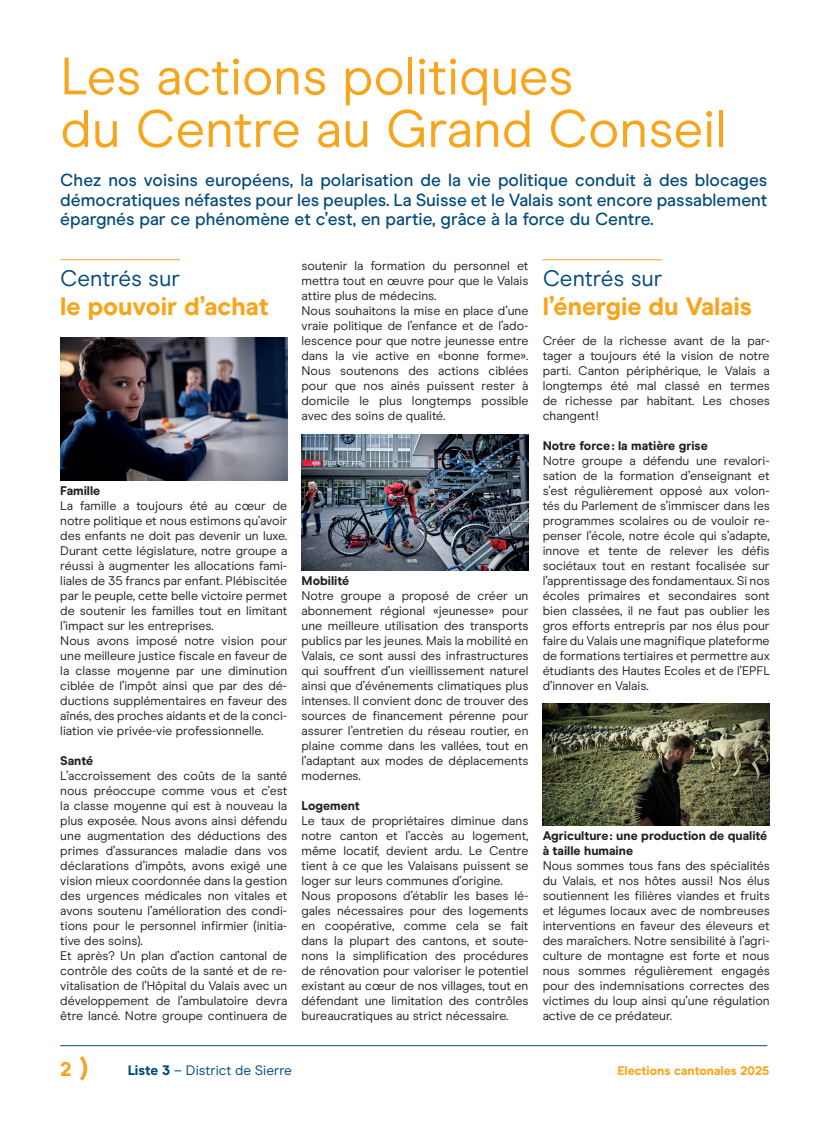
<style>
.page{position:relative;width:830px;height:1134px;background:#fff}
.page>*{position:absolute;margin:0;border:0;box-sizing:border-box;transform-origin:0 0}
.t1{font:52.5px/52.5px "Modern Era";color:#f9a51b}
.t2{font:800 25px "Modern Era";color:#f9a51b}
.t3{font:22.5px "Modern Era";color:#004a7b}
.t4{font:800 20px "Modern Era";color:#f9a51b}
.t5{font:500 17.5px/19.6px "Modern Era";color:#004a7b;text-align:justify}
.t6{font:13.75px "Modern Era";color:#004a7b}
.t7{font:12.5px/15px "Modern Era";color:#231f20}
.t8{font:800 12.5px/15px "Modern Era";color:#231f20}
.t9{font:800 12.5px "Modern Era";color:#f9a51b}
.s1{font-weight:800}
</style>
<div class="page">
<svg style="left:80px;top:1056px;width:7px;height:25px"></svg>
<hr style="left:60px;top:1045px;width:707px;height:1px;background:#004a7b">
<hr style="left:60px;top:259px;width:120px;height:1px;background:#f9a51b">
<img style="left:60px;top:337px;width:227px;height:143px">
<img style="left:301px;top:435px;width:227px;height:135px">
<hr style="left:542px;top:259px;width:120px;height:1px;background:#f9a51b">
<img style="left:542px;top:703px;width:227px;height:122px">
<h1 class="t1" style="left:60px;top:50px;width:667px">Les actions politiques<br>du Centre au Grand Conseil</h1>
<p class="t5" style="left:60px;top:170px;width:708px">Chez nos voisins européens, la polarisation de la vie politique conduit à des blocages démocratiques néfastes pour les peuples. La Suisse et le Valais sont encore passablement épargnés par ce phénomène et c’est, en partie, grâce à la force du Centre.</p>
<h3 class="t3" style="left:60px;top:266px;width:121px">Centrés sur</h3>
<h2 class="t2" style="left:60px;top:291px;width:210px">le pouvoir d’achat</h2>
<p class="t8" style="left:60px;top:483px;width:41px">Famille</p>
<p class="t7" style="left:60px;top:498px;width:228px">La famille a toujours été au cœur de notre politique et nous estimons qu’avoir des enfants ne doit pas devenir un luxe.<br>Durant cette législature, notre groupe a réussi à augmenter les allocations fami&shy;liales de 35 francs par enfant. Plébiscitée par le peuple, cette belle victoire permet de soutenir les familles tout en limitant l’impact sur les entreprises.<br>Nous avons imposé notre vision pour une meilleure justice fiscale en faveur de la classe moyenne par une diminution ciblée de l’impôt ainsi que par des dé&shy;ductions supplémentaires en faveur des aînés, des proches aidants et de la conci&shy;liation vie privée-vie professionnelle.</p>
<p class="t8" style="left:60px;top:753px;width:34px">Santé</p>
<p class="t7" style="left:60px;top:768px;width:228px">L’accroissement des coûts de la santé nous préoccupe comme vous et c’est la classe moyenne qui est à nouveau la plus exposée. Nous avons ainsi défendu une augmentation des déductions des primes d’assurances maladie dans vos déclarations d’impôts, avons exigé une vision mieux coordonnée dans la gestion des urgences médicales non vitales et avons soutenu l’amélioration des condi&shy;tions pour le personnel infirmier (initia&shy;tive des soins).<br>Et après? Un plan d’action cantonal de contrôle des coûts de la santé et de re&shy;vitalisation de l’Hôpital du Valais avec un développement de l’ambulatoire devra être lancé. Notre groupe continuera de</p>
<p class="t7" style="left:301px;top:258px;width:228px">soutenir la formation du personnel et mettra tout en œuvre pour que le Valais attire plus de médecins.<br>Nous souhaitons la mise en place d’une vraie politique de l’enfance et de l’ado&shy;lescence pour que notre jeunesse entre dans la vie active en «bonne forme».<br>Nous soutenons des actions ciblées pour que nos ainés puissent rester à domicile le plus longtemps possible avec des soins de qualité.</p>
<p class="t8" style="left:301px;top:573px;width:49px">Mobilité</p>
<p class="t7" style="left:301px;top:588px;width:228px;text-align:justify">Notre groupe a proposé de créer un abonnement régional «jeunesse» pour une meilleure utilisation des transports publics par les jeunes. Mais la mobilité en Valais, ce sont aussi des infrastructures qui souffrent d’un vieillissement naturel ainsi que d’événements climatiques plus intenses. Il convient donc de trouver des sources de financement pérenne pour assurer l’entretien du réseau routier, en plaine comme dans les vallées, tout en l’adaptant aux modes de déplacements modernes.</p>
<p class="t8" style="left:301px;top:798px;width:60px">Logement</p>
<p class="t7" style="left:301px;top:813px;width:228px">Le taux de propriétaires diminue dans notre canton et l’accès au logement, même locatif, devient ardu. Le Centre tient à ce que les Valaisans puissent se loger sur leurs communes d’origine.<br>Nous proposons d’établir les bases lé&shy;gales nécessaires pour des logements en coopérative, comme cela se fait dans la plupart des cantons, et soute&shy;nons la simplification des procédures de rénovation pour valoriser le potentiel existant au cœur de nos villages, tout en défendant une limitation des contrôles bureaucratiques au strict nécessaire.</p>
<h3 class="t3" style="left:542px;top:266px;width:121px">Centrés sur</h3>
<h2 class="t2" style="left:542px;top:291px;width:211px">l’énergie du Valais</h2>
<p class="t7" style="left:542px;top:333px;width:228px;text-align:justify">Créer de la richesse avant de la par&shy;tager a toujours été la vision de notre parti. Canton périphérique, le Valais a longtemps été mal classé en termes de richesse par habitant. Les choses changent!</p>
<p class="t8" style="left:542px;top:438px;width:166px">Notre force: la matière grise</p>
<p class="t7" style="left:542px;top:453px;width:229px;text-align:justify">Notre groupe a défendu une revalori&shy;sation de la formation d’enseignant et s’est régulièrement opposé aux volon&shy;tés du Parlement de s’immiscer dans les programmes scolaires ou de vouloir re&shy;penser l’école, notre école qui s’adapte, innove et tente de relever les défis sociétaux tout en restant focalisée sur l’apprentissage des fondamentaux. Si nos écoles primaires et secondaires sont bien classées, il ne faut pas oublier les gros efforts entrepris par nos élus pour faire du Valais une magnifique plateforme de formations tertiaires et permettre aux étudiants des Hautes Ecoles et de l’EPFL d’innover en Valais.</p>
<p class="t8" style="left:542px;top:828px;width:226px">Agriculture: une production de qualité à taille humaine</p>
<p class="t7" style="left:542px;top:858px;width:228px;text-align:justify">Nous sommes tous fans des spécialités du Valais, et nos hôtes aussi! Nos élus soutiennent les filières viandes et fruits et légumes locaux avec de nombreuses interventions en faveur des éleveurs et des maraîchers. Notre sensibilité à l’agri&shy;culture de montagne est forte et nous nous sommes régulièrement engagés pour des indemnisations correctes des victimes du loup ainsi qu’une régulation active de ce prédateur.</p>
<h3 class="t4" style="left:60px;top:1057px;width:13px">2</h3>
<p class="t6" style="left:128px;top:1062px;width:166px"><span class="s1">Liste 3</span> – District de Sierre</p>
<p class="t9" style="left:617px;top:1063px;width:153px">Elections cantonales 2025</p>
</div>
